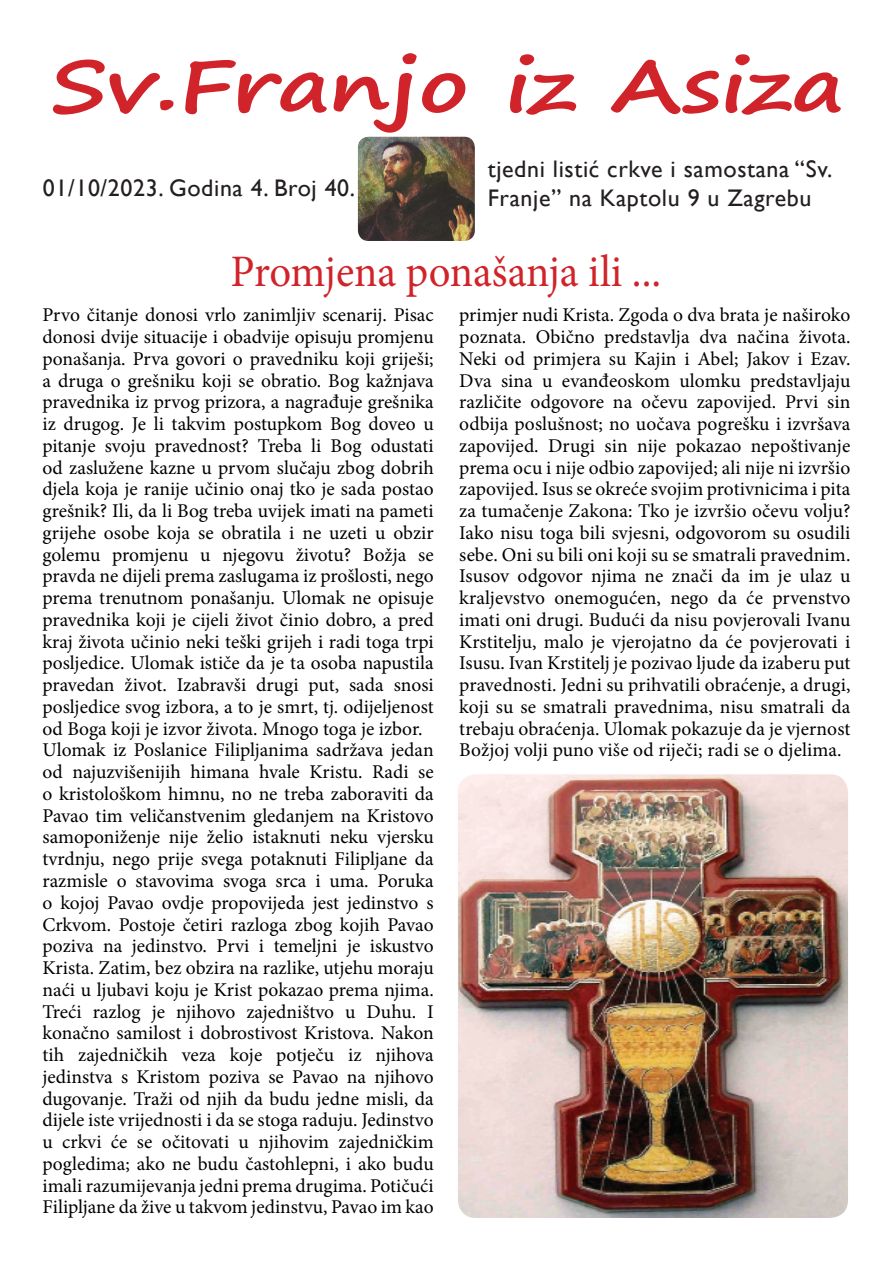
<style>
.page{position:relative;width:893px;height:1263px;background:#fff}
.page>*{position:absolute;margin:0;border:0;box-sizing:border-box;transform-origin:0 0}
.t1{font:700 72px "Segoe Print";color:#d1232a;scale:1.25 1}
.t2{font:45px "Minion Pro";letter-spacing:-.005em;color:#d1232a;scale:.95 1}
.t3{font:24px/28.8px "Gill Sans";letter-spacing:.025em;color:#231f20}
.t4{font:19.5px/21.8px "Minion Pro";color:#000;text-align:justify}
</style>
<div class="page">
<img style="left:358px;top:137px;width:117px;height:104px">
<img style="left:458px;top:774px;width:390px;height:444px">
<p class="t1" style="left:50px;top:20px;width:637px">Sv.Franjo iz Asiza</p>
<p class="t3" style="left:43px;top:174px;width:314px">01/10/2023. Godina 4. Broj 40.</p>
<p class="t3" style="left:488px;top:155px;width:346px">tjedni listić crkve i samostana “Sv.<br>Franje” na Kaptolu 9 u Zagrebu</p>
<p class="t2" style="left:230px;top:242px;width:455px">Promjena ponašanja ili ...</p>
<p class="t4" style="left:43px;top:304px;width:393px">Prvo čitanje donosi vrlo zanimljiv scenarij. Pisac donosi dvije situacije i obadvije opisuju promjenu ponašanja. Prva govori o pravedniku koji griješi; a druga o grešniku koji se obratio. Bog kažnjava pravednika iz prvog prizora, a nagrađuje grešnika iz drugog. Je li takvim postupkom Bog doveo u pitanje svoju pravednost? Treba li Bog odustati od zaslužene kazne u prvom slučaju zbog dobrih djela koja je ranije učinio onaj tko je sada postao grešnik? Ili, da li Bog treba uvijek imati na pameti grijehe osobe koja se obratila i ne uzeti u obzir golemu promjenu u njegovu životu? Božja se pravda ne dijeli prema zaslugama iz prošlosti, nego prema trenutnom ponašanju. Ulomak ne opisuje pravednika koji je cijeli život činio dobro, a pred kraj života učinio neki teški grijeh i radi toga trpi posljedice. Ulomak ističe da je ta osoba napustila pravedan život. Izabravši drugi put, sada snosi posljedice svog izbora, a to je smrt, tj. odijeljenost od Boga koji je izvor života. Mnogo toga je izbor.</p>
<p class="t4" style="left:43px;top:739px;width:393px">Ulomak iz Poslanice Filipljanima sadržava jedan od najuzvišenijih himana hvale Kristu. Radi se o kristološkom himnu, no ne treba zaboraviti da Pavao tim veličanstvenim gledanjem na Kristovo samoponiženje nije želio istaknuti neku vjersku tvrdnju, nego prije svega potaknuti Filipljane da razmisle o stavovima svoga srca i uma. Poruka o kojoj Pavao ovdje propovijeda jest jedinstvo s Crkvom. Postoje četiri razloga zbog kojih Pavao poziva na jedinstvo. Prvi i temeljni je iskustvo Krista. Zatim, bez obzira na razlike, utjehu moraju naći u ljubavi koju je Krist pokazao prema njima.<br>Treći razlog je njihovo zajedništvo u Duhu. I konačno samilost i dobrostivost Kristova. Nakon tih zajedničkih veza koje potječu iz njihova jedinstva s Kristom poziva se Pavao na njihovo dugovanje. Traži od njih da budu jedne misli, da dijele iste vrijednosti i da se stoga raduju. Jedinstvo u crkvi će se očitovati u njihovim zajedničkim pogledima; ako ne budu častohlepni, i ako budu imali razumijevanja jedni prema drugima. Potičući Filipljane da žive u takvom jedinstvu, Pavao im kao</p>
<p class="t4" style="left:459px;top:304px;width:393px">primjer nudi Krista. Zgoda o dva brata je naširoko poznata. Obično predstavlja dva načina života.<br>Neki od primjera su Kajin i Abel; Jakov i Ezav.<br>Dva sina u evanđeoskom ulomku predstavljaju različite odgovore na očevu zapovijed. Prvi sin odbija poslušnost; no uočava pogrešku i izvršava zapovijed. Drugi sin nije pokazao nepoštivanje prema ocu i nije odbio zapovijed; ali nije ni izvršio zapovijed. Isus se okreće svojim protivnicima i pita za tumačenje Zakona: Tko je izvršio očevu volju?<br>Iako nisu toga bili svjesni, odgovorom su osudili sebe. Oni su bili oni koji su se smatrali pravednim.<br>Isusov odgovor njima ne znači da im je ulaz u kraljevstvo onemogućen, nego da će prvenstvo imati oni drugi. Budući da nisu povjerovali Ivanu Krstitelju, malo je vjerojatno da će povjerovati i Isusu. Ivan Krstitelj je pozivao ljude da izaberu put pravednosti. Jedni su prihvatili obraćenje, a drugi, koji su se smatrali pravednima, nisu smatrali da trebaju obraćenja. Ulomak pokazuje da je vjernost Božjoj volji puno više od riječi; radi se o djelima.</p>
</div>
